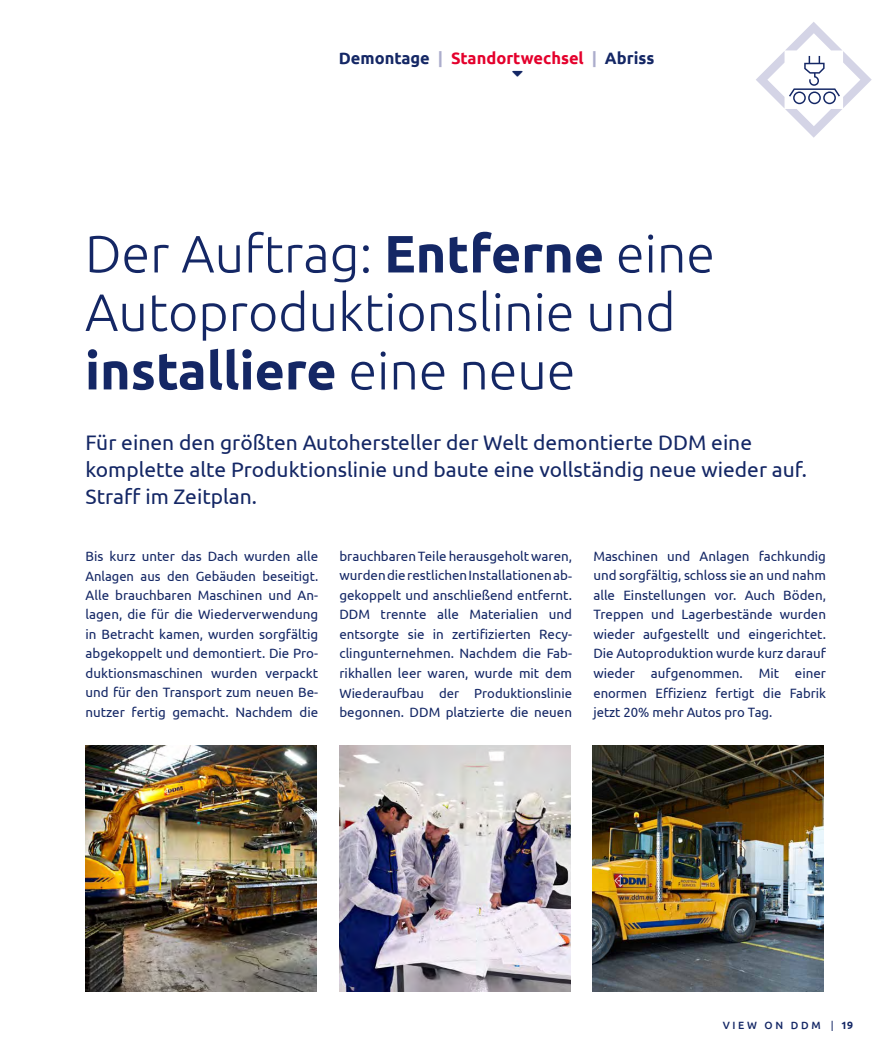
<style>
.page{position:relative;width:893px;height:1063px;background:#fff}
.page>*{position:absolute;margin:0;border:0;box-sizing:border-box;transform-origin:0 0}
.t1{font:300 52.5px/58.5px "Ubuntu";color:#142765}
.t2{font:21px/27px "Ubuntu";color:#142765}
.t3{font:700 16.5px "Ubuntu";color:#142765}
.t4{font:13.5px/19.5px "Ubuntu";color:#142765;text-align:justify}
.t5{font:13.35px "Ubuntu";color:#142765}
.t6{font:500 10.5px "Ubuntu";letter-spacing:.25em;color:#142765}
.s1{color:#acadcc}
.s2{color:#e4002c}
.s3{font-weight:700}
.s4{font-weight:400}
</style>
<div class="page">
<svg style="left:756px;top:22px;width:116px;height:116px"></svg>
<img style="left:339px;top:745px;width:232px;height:247px">
<img style="left:85px;top:745px;width:232px;height:247px">
<img style="left:592px;top:745px;width:232px;height:247px">
<p class="t3" style="left:339px;top:48px;width:317px">Demontage <span class="s1">|</span> <span class="s2">Standortwechsel</span> <span class="s1">|</span> Abriss</p>
<h1 class="t1" style="left:85px;top:223px;width:631px">Der Auftrag: <span class="s3">Entferne</span> eine<br>Autoproduktionslinie und <span class="s3">installiere</span> eine neue</h1>
<h2 class="t2" style="left:86px;top:428px;width:723px">Für einen den größten Autohersteller der Welt demontierte DDM eine komplette alte Produktionslinie und baute eine vollständig neue wieder auf.<br>Straff im Zeitplan.</h2>
<p class="t4" style="left:86px;top:546px;width:234px">Bis kurz unter das Dach wurden alle Anlagen aus den Gebäuden beseitigt.<br>Alle brauchbaren Maschinen und An&shy;lagen, die für die Wiederverwendung in Betracht kamen, wurden sorgfältig abgekoppelt und demontiert. Die Pro&shy;duktionsmaschinen wurden verpackt und für den Transport zum neuen Be&shy;nutzer fertig gemacht. Nachdem die</p>
<p class="t4" style="left:339px;top:546px;width:234px">brauchbaren Teile herausgeholt waren, wurden die restlichen Installationen ab&shy;gekoppelt und anschließend entfernt.<br>DDM trennte alle Materialien und entsorgte sie in zertifizierten Recy&shy;clingunternehmen. Nachdem die Fab&shy;rikhallen leer waren, wurde mit dem</p>
<p class="t5" style="left:339px;top:685px;width:234px">Wiederaufbau der Produktionslinie</p>
<p class="t4" style="left:339px;top:702px;width:234px">begonnen. DDM platzierte die neuen</p>
<p class="t4" style="left:593px;top:546px;width:234px">Maschinen und Anlagen fachkundig und sorgfältig, schloss sie an und nahm alle Einstellungen vor. Auch Böden, Treppen und Lagerbestände wurden wieder aufgestellt und eingerichtet.<br>Die Autoproduktion wurde kurz darauf wieder aufgenommen. Mit einer enormen Effizienz fertigt die Fabrik jetzt 20% mehr Autos pro Tag.</p>
<p class="t6" style="left:723px;top:1018px;width:132px">VIEW ON DDM <span class="s4">|</span> <span class="s3">19</span></p>
</div>
